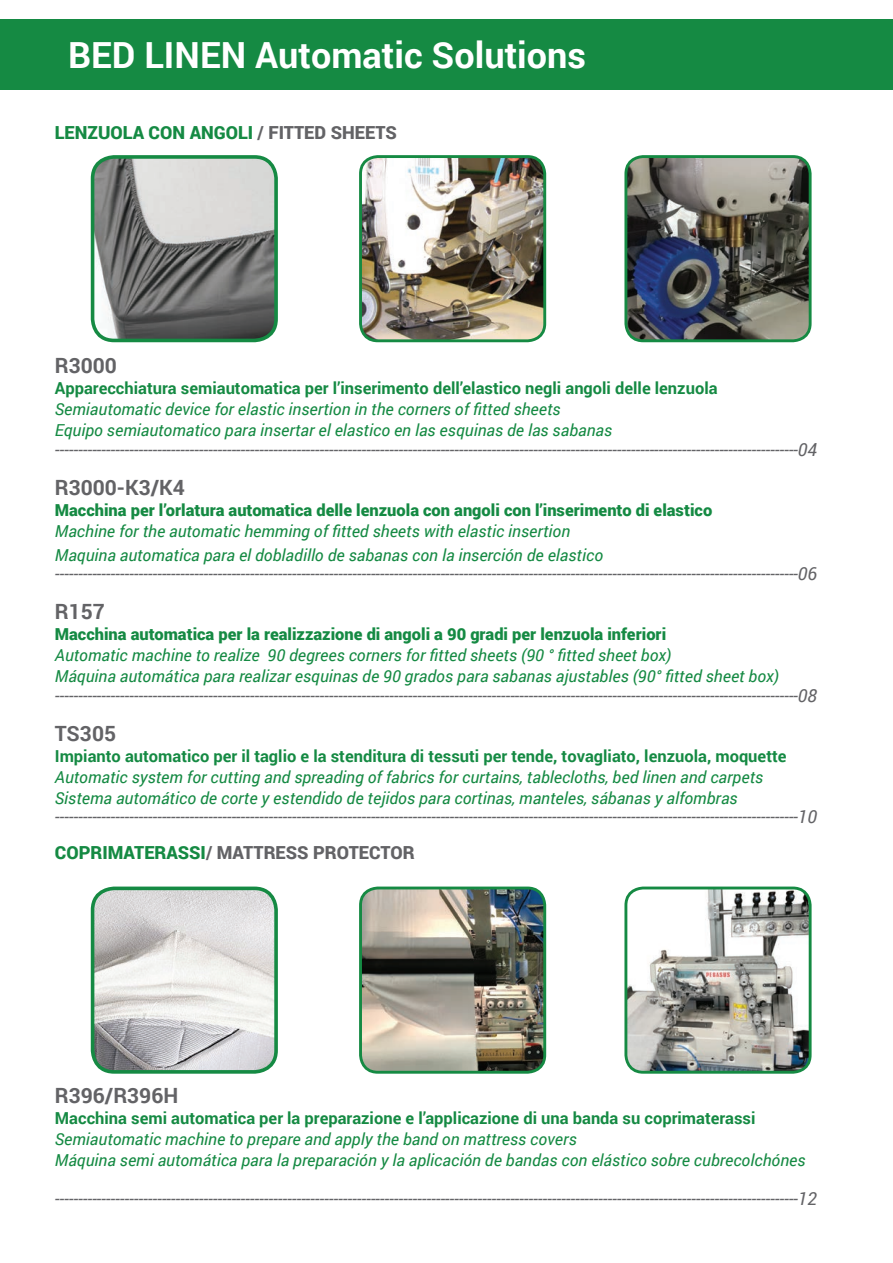
<style>
.page{position:relative;width:893px;height:1263px;background:#fff}
.page>*{position:absolute;margin:0;border:0;box-sizing:border-box;transform-origin:0 0}
.t1{font:700 36px "Roboto";color:#fff}
.t2{font:700 21px "Roboto";color:#636366}
.t3{font:italic 18px "Roboto";color:#636366}
.t4{font:900 18px "Roboto";color:#636366}
.t5{font:900 18px "Roboto";color:#158a43}
.t6{font:italic 16.5px/21px "Roboto";color:#158a43}
.t7{font:700 16.5px "Roboto";color:#158a43}
.t8{font:900 16.5px "Roboto";color:#158a43}
.s1{color:#636366}
.s2{color:#158a43}
</style>
<div class="page">
<div style="left:0;top:19px;width:893px;height:70px;background:#158a43"></div>
<img style="left:93px;top:157px;width:183px;height:183px">
<div style="left:91px;top:155px;width:187px;height:187px;border:4px solid #158a43;border-radius:22px"></div>
<img style="left:362px;top:158px;width:183px;height:183px">
<div style="left:359px;top:155px;width:187px;height:187px;border:3px solid #158a43;border-radius:17px"></div>
<img style="left:628px;top:159px;width:180px;height:179px">
<div style="left:624px;top:155px;width:188px;height:187px;border:3px solid #158a43;border-radius:17px"></div>
<img style="left:93px;top:891px;width:183px;height:181px">
<div style="left:91px;top:886px;width:187px;height:188px;border:4px solid #158a43;border-radius:22px"></div>
<img style="left:363px;top:890px;width:182px;height:180px">
<div style="left:359px;top:886px;width:187px;height:188px;border:3px solid #158a43;border-radius:17px"></div>
<img style="left:628px;top:890px;width:180px;height:180px">
<div style="left:624px;top:886px;width:188px;height:188px;border:3px solid #158a43;border-radius:17px"></div>
<h1 class="t1" style="left:68px;top:30px;width:519px">BED LINEN Automatic Solutions</h1>
<p class="t5" style="left:55px;top:120px;width:343px">LENZUOLA CON ANGOLI <span class="s1">/ FITTED SHEETS</span></p>
<p class="t2" style="left:55px;top:351px;width:64px">R3000</p>
<p class="t7" style="left:55px;top:377px;width:664px">Apparecchiatura semiautomatica per l’inserimento dell’elastico negli angoli delle lenzuola</p>
<p class="t6" style="left:55px;top:398px;width:559px">Semiautomatic device for elastic insertion in the corners of fitted sheets<br>Equipo semiautomatico para insertar el elastico en las esquinas de las sabanas</p>
<p class="t3" style="left:55px;top:437px;width:764px">----------------------------------------------------------------------------------------------------------------------------------------------------------------04</p>
<p class="t2" style="left:55px;top:473px;width:132px">R3000-k3/K4</p>
<p class="t8" style="left:55px;top:498px;width:659px">Macchina per l’orlatura automatica delle lenzuola con angoli con l’inserimento di elastico</p>
<p class="t6" style="left:55px;top:518px;width:550px;line-height:24px">Machine for the automatic hemming of fitted sheets with elastic insertion<br>Maquina automatica para el dobladillo de sabanas con la inserción de elastico</p>
<p class="t3" style="left:55px;top:561px;width:764px">----------------------------------------------------------------------------------------------------------------------------------------------------------------06</p>
<p class="t2" style="left:55px;top:597px;width:52px">R157</p>
<p class="t8" style="left:55px;top:623px;width:613px">Macchina automatica per la realizzazione di angoli a 90 gradi per lenzuola inferiori</p>
<p class="t6" style="left:55px;top:644px;width:726px">Automatic machine to realize 90 degrees corners for fitted sheets (90 ° fitted sheet box)<br>Máquina automática para realizar esquinas de 90 grados para sabanas ajustables (90° fitted sheet box)</p>
<p class="t3" style="left:55px;top:683px;width:764px">----------------------------------------------------------------------------------------------------------------------------------------------------------------08</p>
<p class="t2" style="left:55px;top:719px;width:63px">TS305</p>
<p class="t7" style="left:55px;top:744px;width:733px">Impianto automatico per il taglio e la stenditura di tessuti per tende, tovagliato, lenzuola, moquette</p>
<p class="t6" style="left:55px;top:766px;width:710px">Automatic system for cutting and spreading of fabrics for curtains, tablecloths, bed linen and carpets<br>Sistema automático de corte y estendido de tejidos para cortinas, manteles, sábanas y alfombras</p>
<p class="t3" style="left:55px;top:804px;width:764px">----------------------------------------------------------------------------------------------------------------------------------------------------------------10</p>
<p class="t4" style="left:55px;top:840px;width:361px"><span class="s2">COPRIMATERASSI</span>/ MATTRESS PROTECTOR</p>
<p class="t2" style="left:55px;top:1081px;width:125px">R396/R396H</p>
<p class="t7" style="left:55px;top:1107px;width:702px">Macchina semi automatica per la preparazione e l’applicazione di una banda su coprimaterassi</p>
<p class="t6" style="left:55px;top:1128px;width:752px">Semiautomatic machine to prepare and apply the band on mattress covers<br>Máquina semi automática para la preparación y la aplicación de bandas con elástico sobre cubrecolchónes</p>
<p class="t3" style="left:55px;top:1186px;width:764px">----------------------------------------------------------------------------------------------------------------------------------------------------------------12</p>
</div>
